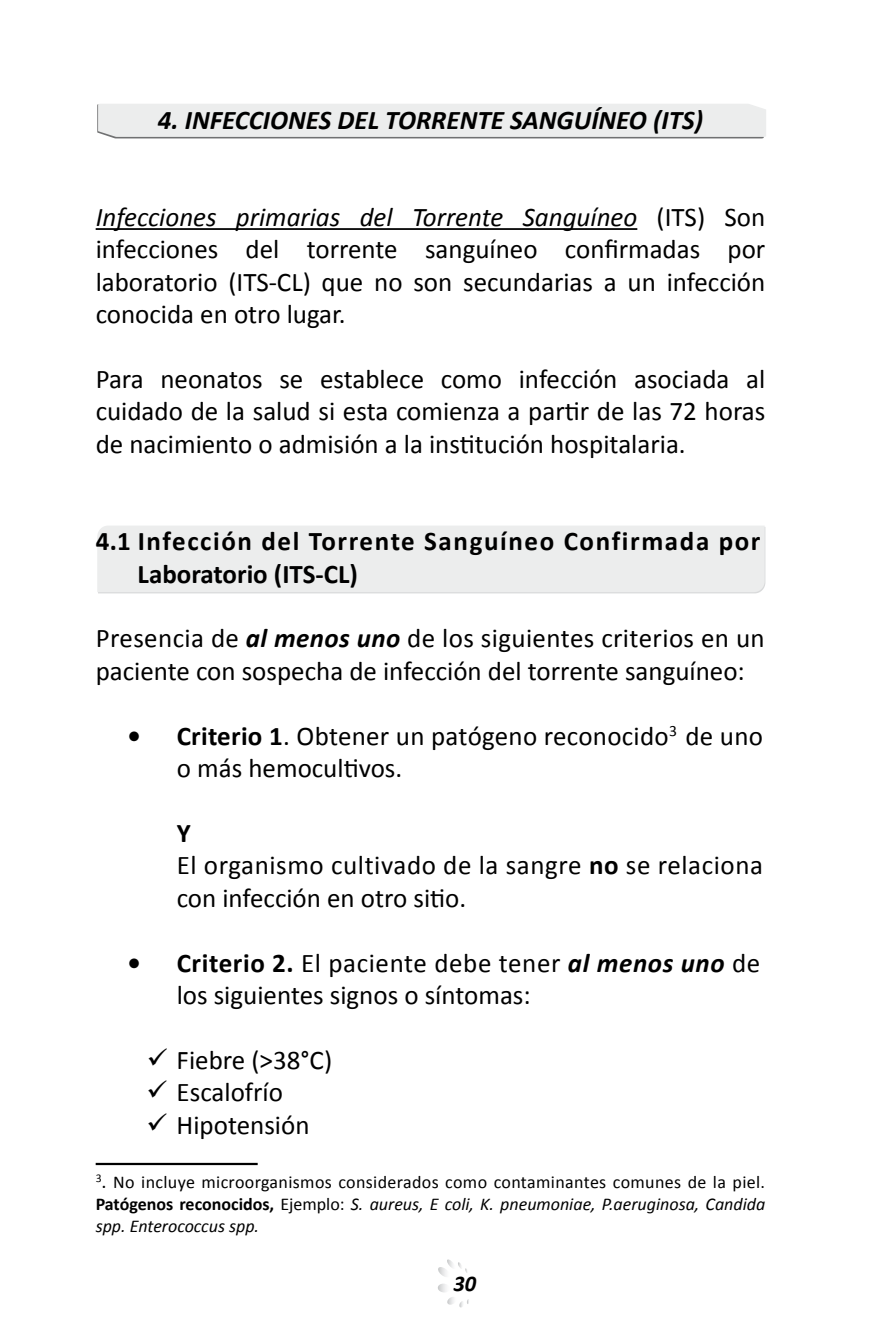
<style>
.page{position:relative;width:893px;height:1340px;background:#fff}
.page>*{position:absolute;margin:0;border:0;box-sizing:border-box;transform-origin:0 0}
.t1{font:27px/32.4px "Calibri";color:#000}
.t2{font:27px/32.4px "Calibri";letter-spacing:.02em;color:#000}
.t3{font:700 27px/32.4px "Calibri";letter-spacing:.06em;color:#000}
.t4{font:italic 700 27px "Calibri";color:#000}
.t5{font:italic 700 22.5px "Calibri";color:#000}
.t6{font:18px/21.6px "Calibri";letter-spacing:.02em;color:#000;text-align:justify}
.s1{font-style:italic}
.s2{font-weight:700;font-style:italic}
.s3{font-weight:700}
.s4{font-size:20.25px}
</style>
<div class="page">
<svg style="left:438px;top:1284px;width:31px;height:23px"></svg>
<svg style="left:438px;top:1259px;width:29px;height:18px"></svg>
<div style="left:97px;top:526px;width:668px;height:67px;background:#eceded"></div>
<div style="left:97px;top:104px;width:669px;height:34px;background:#eceded"></div>
<hr style="left:96px;top:228px;width:541px;height:2px;background:#000">
<hr style="left:96px;top:1162px;width:162px;height:3px;background:#000">
<p class="t4" style="left:158px;top:103px;width:547px">4. INFECCIONES DEL TORRENTE SANGUÍNEO (ITS)</p>
<p class="t1" style="left:96px;top:201px;width:671px;text-align:justify"><span class="s1">Infecciones primarias del Torrente Sanguíneo</span> (ITS) Son infecciones del torrente sanguíneo confirmadas por laboratorio (ITS-CL) que no son secundarias a un infección conocida en otro lugar.</p>
<p class="t1" style="left:96px;top:363px;width:671px;text-align:justify">Para neonatos se establece como infección asociada al cuidado de la salud si esta comienza a partir de las 72 horas de nacimiento o admisión a la institución hospitalaria.</p>
<p class="t3" style="left:138px;top:525px;width:624px;text-indent:-42px">4.1 Infección del Torrente Sanguíneo Confirmada por<br>Laboratorio (ITS-CL)</p>
<p class="t1" style="left:96px;top:622px;width:671px">Presencia de <span class="s2">al menos uno</span> de los siguientes criterios en un paciente con sospecha de infección del torrente sanguíneo:</p>
<p class="t1" style="left:177px;top:719px;width:588px;text-indent:-49px"><span class="s3">• Criterio 1</span>. Obtener un patógeno reconocido<sup>3</sup><sup>1</sup>de uno o más hemocultivos.</p>
<p class="t2" style="left:177px;top:816px;width:588px"><span class="s3">Y<br></span>El organismo cultivado de la sangre <span class="s3">no</span> se relaciona con infección en otro sitio.</p>
<p class="t1" style="left:177px;top:946px;width:585px;text-indent:-49px"><span class="s3">• Criterio 2.</span> El paciente debe tener <span class="s2">al menos uno</span> de los siguientes signos o síntomas:</p>
<p class="t1" style="left:177px;top:1043px;width:157px">Fiebre (&gt;38°C)<br>Escalofrío<br>Hipotensión</p>
<p class="t6" style="left:96px;top:1171px;width:671px"><sup>3</sup><span class="s4">.</span> No incluye microorganismos considerados como contaminantes comunes de la piel.<br><span class="s3">Patógenos reconocidos,</span> Ejemplo: <span class="s1">S. aureus, E coli, K. pneumoniae, P.aeruginosa, Candida spp. Enterococcus spp.</span></p>
<p class="t5" style="left:453px;top:1269px;width:24px">30</p>
</div>
